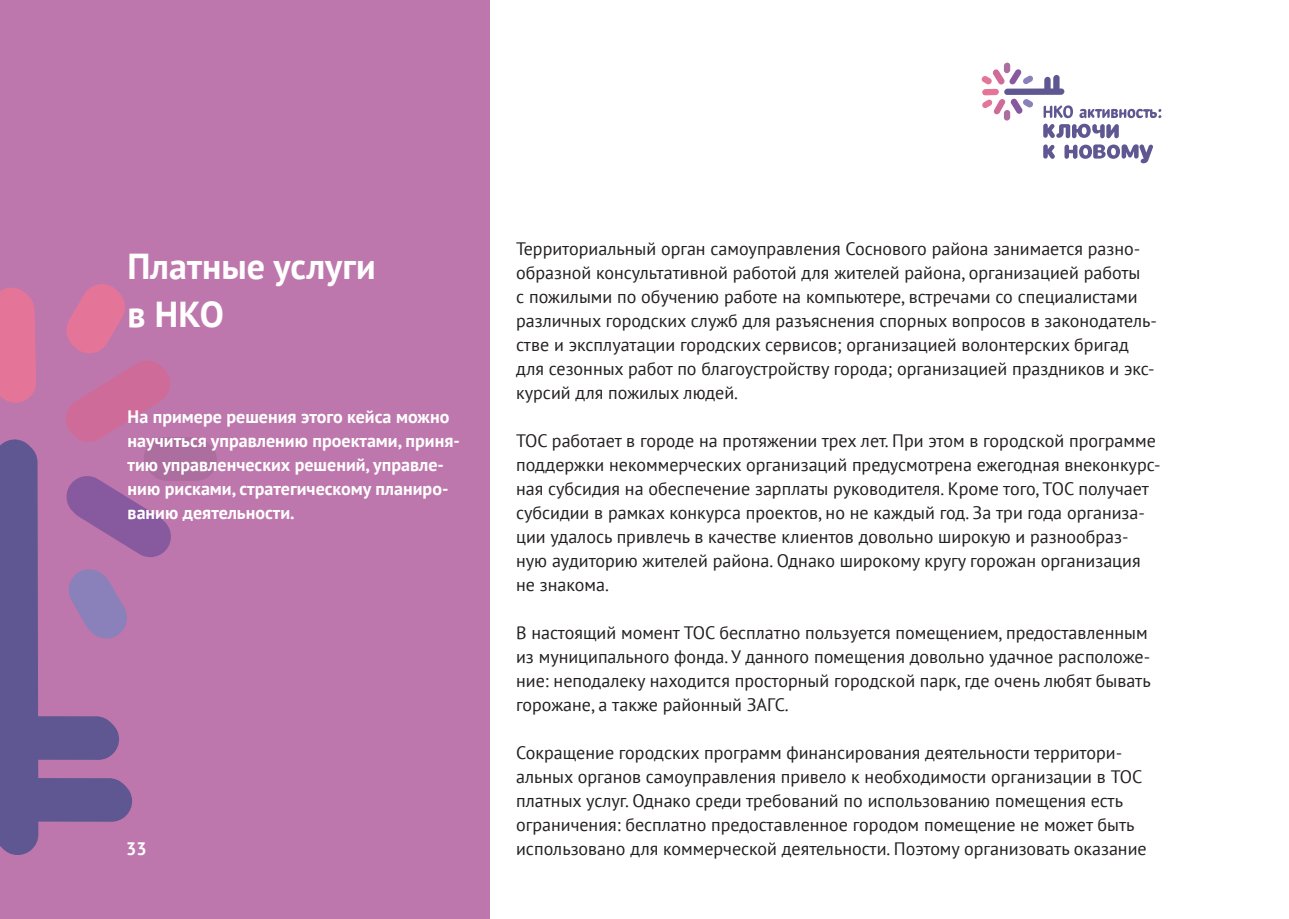
<style>
.page{position:relative;width:1289px;height:919px;background:#fff}
.page>*{position:absolute;margin:0;border:0;box-sizing:border-box;transform-origin:0 0}
.header_p3{font:700 36px/48px "PT Sans";color:#fff}
.text{font:18px/24px "PT Sans";color:#231f20}
.text-2{font:700 18px/24px "PT Sans";color:#fff}
</style>
<div class="page">
<div style="left:0;top:0;width:489px;height:918px;background:#be77ac"></div>
<svg style="left:0;top:284px;width:217px;height:273px"></svg>
<svg style="left:0;top:439px;width:132px;height:416px"></svg>
<svg style="left:981px;top:63px;width:180px;height:100px"></svg>
<p class="header_p3" style="left:128px;top:241px;width:249px">Платные услуги в НКО</p>
<p class="text-2" style="left:128px;top:404px;width:334px">На примере решения этого кейса можно научиться управлению проектами, приня&shy;тию управленческих решений, управле&shy;нию рисками, стратегическому планиро&shy;ванию деятельности.</p>
<p class="text-2" style="left:126px;top:836px;width:22px">33</p>
<p class="text" style="left:516px;top:236px;width:642px">Территориальный орган самоуправления Соснового района занимается разно&shy;образной консультативной работой для жителей района, организацией работы<br>с пожилыми по обучению работе на компьютере, встречами со специалистами различных городских служб для разъяснения спорных вопросов в законодатель&shy;стве и эксплуатации городских сервисов; организацией волонтерских бригад для сезонных работ по благоустройству города; организацией праздников и экс&shy;курсий для пожилых людей.</p>
<p class="text" style="left:516px;top:428px;width:646px">ТОС работает в городе на протяжении трех лет. При этом в городской программе поддержки некоммерческих организаций предусмотрена ежегодная внеконкурс&shy;ная субсидия на обеспечение зарплаты руководителя. Кроме того, ТОС получает субсидии в рамках конкурса проектов, но не каждый год. За три года организа&shy;ции удалось привлечь в качестве клиентов довольно широкую и разнообраз&shy;ную аудиторию жителей района. Однако широкому кругу горожан организация не знакома.</p>
<p class="text" style="left:516px;top:620px;width:636px">В настоящий момент ТОС бесплатно пользуется помещением, предоставленным из муниципального фонда. У данного помещения довольно удачное расположе&shy;ние: неподалеку находится просторный городской парк, где очень любят бывать горожане, а также районный ЗАГС.</p>
<p class="text" style="left:516px;top:740px;width:632px">Сокращение городских программ финансирования деятельности территори&shy;альных органов самоуправления привело к необходимости организации в ТОС платных услуг. Однако среди требований по использованию помещения есть ограничения: бесплатно предоставленное городом помещение не может быть использовано для коммерческой деятельности. Поэтому организовать оказание</p>
</div>
